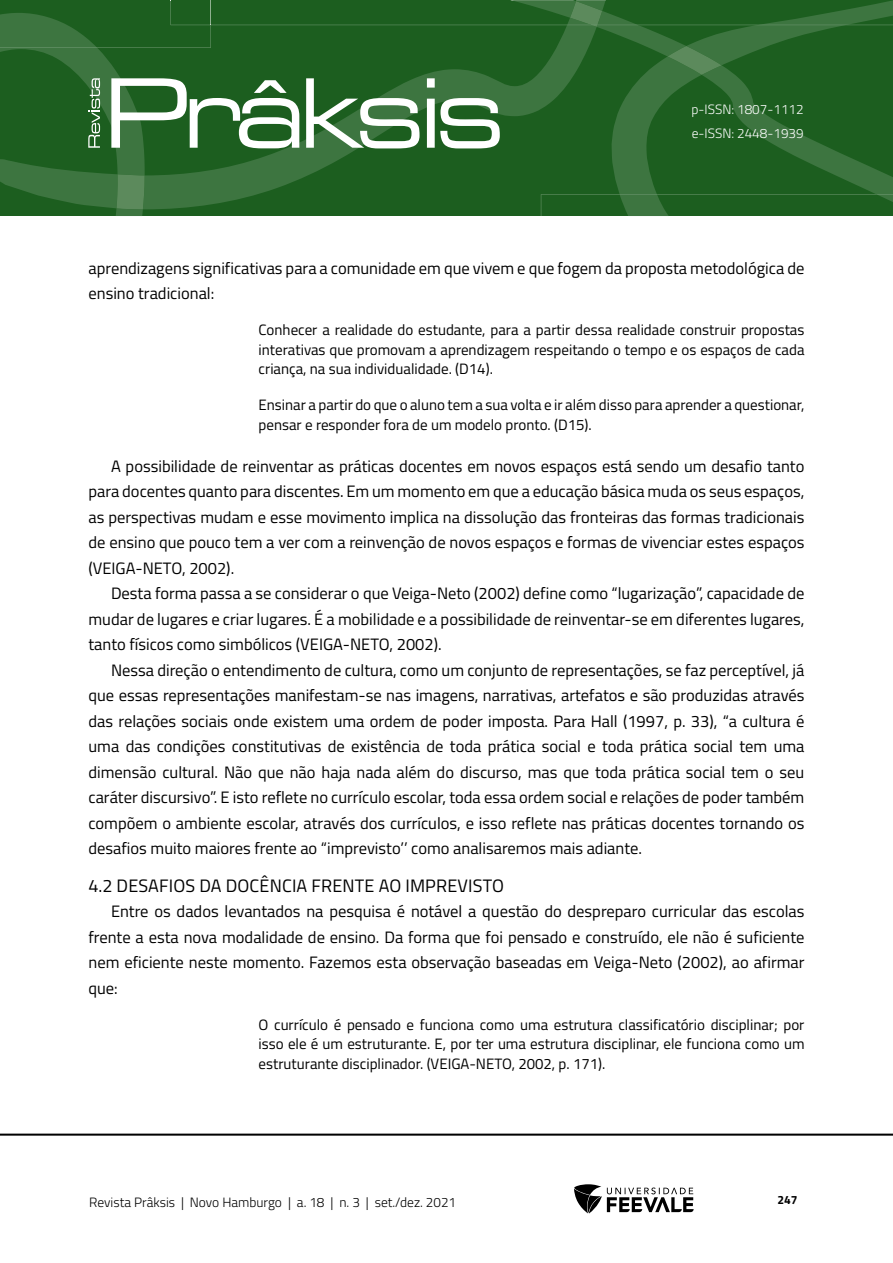
<style>
.page{position:relative;width:893px;height:1263px;background:#fff}
.page>*{position:absolute;margin:0;border:0;box-sizing:border-box;transform-origin:0 0}
.TUTULO_2{font:18px "Titillium Web";letter-spacing:.01em;color:#000}
.Corpo_de_texto{font:16.5px/25.5px "Titillium Web";color:#000;text-align:justify}
.Citação{font:15px/19.5px "Titillium Web";color:#000;text-align:justify}
.t1{font:300 13.5px "Titillium Web";color:#000}
.t2{font:300 13.5px/24px "Titillium Web";color:#fff}
.t3{font:700 12px "Titillium Web";color:#000}
</style>
<div class="page">
<hr style="left:0;top:1133px;width:893px;height:3px;background:#000">
<svg style="left:574px;top:1184px;width:120px;height:29px"></svg>
<svg style="left:0;top:0;width:893px;height:216px;background:#2e6b31"></svg>
<p class="t2" style="left:691px;top:97px;width:114px">p-ISSN: 1807-1112 e-ISSN: 2448-1939</p>
<p class="Corpo_de_texto" style="left:88px;top:254px;width:717px">aprendizagens significativas para a comunidade em que vivem e que fogem da proposta metodológica de ensino tradicional:</p>
<p class="Citação" style="left:259px;top:319px;width:547px">Conhecer a realidade do estudante, para a partir dessa realidade construir propostas interativas que promovam a aprendizagem respeitando o tempo e os espaços de cada criança, na sua individualidade. (D14).</p>
<p class="Citação" style="left:259px;top:394px;width:547px">Ensinar a partir do que o aluno tem a sua volta e ir além disso para aprender a questionar, pensar e responder fora de um modelo pronto. (D15).</p>
<p class="Corpo_de_texto" style="left:88px;top:452px;width:717px;text-indent:22px">A possibilidade de reinventar as práticas docentes em novos espaços está sendo um desafio tanto para docentes quanto para discentes. Em um momento em que a educação básica muda os seus espaços, as perspectivas mudam e esse movimento implica na dissolução das fronteiras das formas tradicionais de ensino que pouco tem a ver com a reinvenção de novos espaços e formas de vivenciar estes espaços (VEIGA-NETO, 2002).</p>
<p class="Corpo_de_texto" style="left:88px;top:580px;width:717px;text-indent:22px">Desta forma passa a se considerar o que Veiga-Neto (2002) define como “lugarização”, capacidade de mudar de lugares e criar lugares. É a mobilidade e a possibilidade de reinventar-se em diferentes lugares, tanto físicos como simbólicos (VEIGA-NETO, 2002).</p>
<p class="Corpo_de_texto" style="left:88px;top:656px;width:717px;text-indent:22px">Nessa direção o entendimento de cultura, como um conjunto de representações, se faz perceptível, já que essas representações manifestam-se nas imagens, narrativas, artefatos e são produzidas através das relações sociais onde existem uma ordem de poder imposta. Para Hall (1997, p. 33), “a cultura é uma das condições constitutivas de existência de toda prática social e toda prática social tem uma dimensão cultural. Não que não haja nada além do discurso, mas que toda prática social tem o seu caráter discursivo”. E isto reflete no currículo escolar, toda essa ordem social e relações de poder também compõem o ambiente escolar, através dos currículos, e isso reflete nas práticas docentes tornando os desafios muito maiores frente ao “imprevisto’’ como analisaremos mais adiante.</p>
<p class="TUTULO_2" style="left:88px;top:872px;width:417px">4.2 DESAFIOS DA DOCÊNCIA FRENTE AO IMPREVISTO</p>
<p class="Corpo_de_texto" style="left:88px;top:898px;width:717px;text-indent:22px">Entre os dados levantados na pesquisa é notável a questão do despreparo curricular das escolas frente a esta nova modalidade de ensino. Da forma que foi pensado e construído, ele não é suficiente nem eficiente neste momento. Fazemos esta observação baseadas em Veiga-Neto (2002), ao afirmar que:</p>
<p class="Citação" style="left:259px;top:1014px;width:547px">O currículo é pensado e funciona como uma estrutura classificatório disciplinar; por isso ele é um estruturante. E, por ter uma estrutura disciplinar, ele funciona como um estruturante disciplinador. (VEIGA-NETO, 2002, p. 171).</p>
<p class="t1" style="left:89px;top:1192px;width:368px">Revista Prâksis | Novo Hamburgo | a. 18 | n. 3 | set./dez. 2021</p>
<p class="t3" style="left:777px;top:1190px;width:22px">247</p>
</div>
